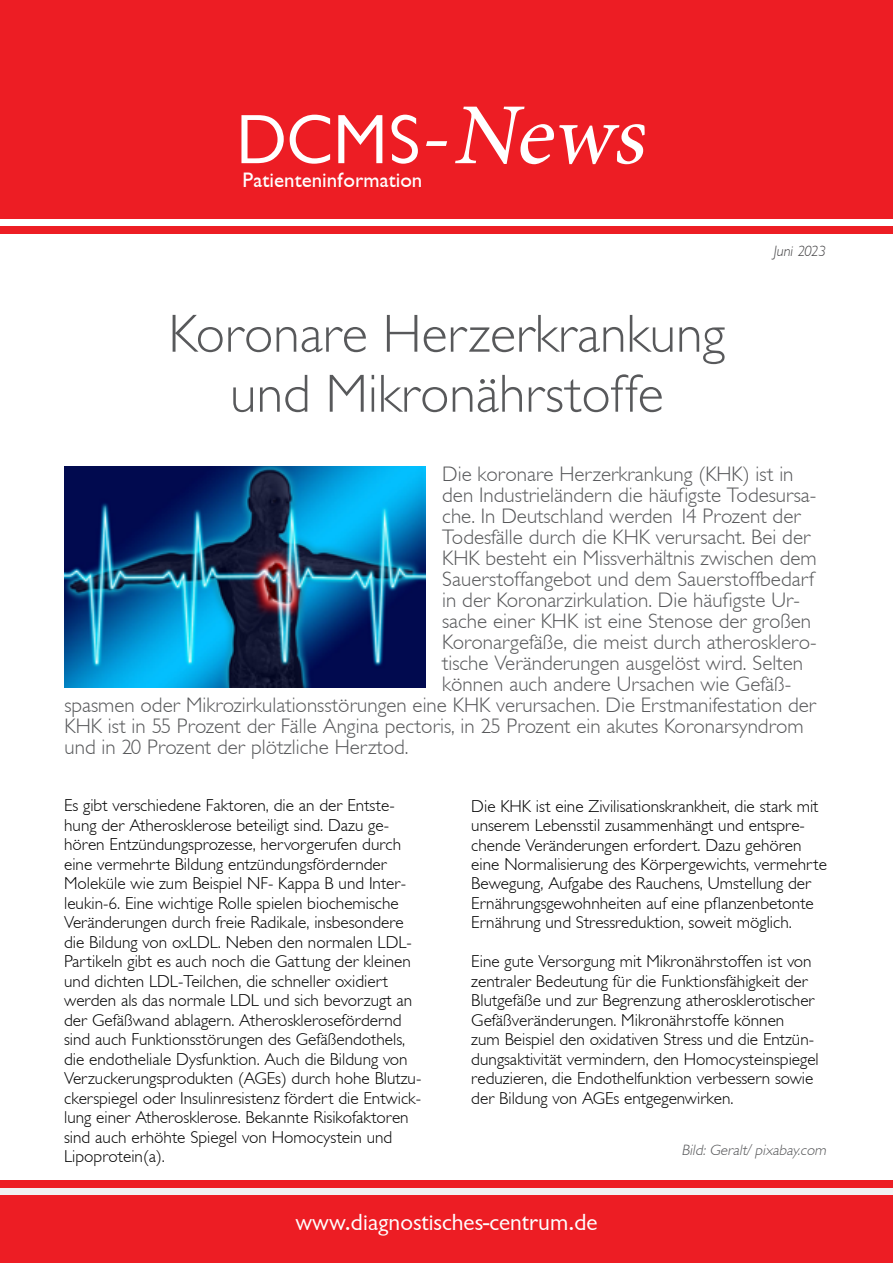
<style>
.page{position:relative;width:893px;height:1263px;background:#fff}
.page>*{position:absolute;margin:0;border:0;box-sizing:border-box;transform-origin:0 0}
.t1{font:72px "Garrison Sans";color:#fff}
.t2{font:54px/60px "Garrison Light Sans";color:#58595b;text-align:center}
.t3{font:24px "Garrison Sans";color:#fff}
.t4{font:21px "Garrison Light Sans";color:#58595b}
.t5{font:21px "Garrison Light Sans BOLD";color:#fff}
.t6{font:17.25px/19.5px "Garrison Light Sans";color:#000}
.t7{font:italic 15px "Garrison Light Sans";color:#58595b}
.t8{font:15px "Garrison Light Sans ITALIC";letter-spacing:-.015em;color:#414042}
.s1{font-family:"Minion Pro";font-size:87px}
.s2{font-family:"Minion Pro";font-style:italic;font-size:87px}
</style>
<div class="page">
<div style="left:0;top:0;width:893px;height:234px;background:#ed1d24"></div>
<div style="left:0;top:1180px;width:893px;height:83px;background:#ed1d24"></div>
<div style="left:0;top:1187px;width:893px;height:7px;background:#f1f1f2"></div>
<div style="left:0;top:219px;width:893px;height:7px;background:#fff"></div>
<img style="left:65px;top:466px;width:360px;height:221px">
<h1 class="t1" style="left:236px;top:101px;width:430px">DCMS<span class="s1">-</span><span class="s2">News</span></h1>
<p class="t5" style="left:242px;top:168px;width:182px">Patienteninformation</p>
<h2 class="t2" style="left:169px;top:304px;width:558px">Koronare Herzerkrankung und Mikronährstoffe</h2>
<p class="t8" style="left:774px;top:242px;width:54px">Juni 2023</p>
<p class="t4" style="left:442px;top:462px;width:353px">Die koronare Herzerkrankung (KHK) ist in</p>
<p class="t4" style="left:442px;top:483px;width:376px">den Industrieländern die häufigste Todesursa-</p>
<p class="t4" style="left:442px;top:504px;width:360px">che. In Deutschland werden 14 Prozent der</p>
<p class="t4" style="left:442px;top:525px;width:370px">Todesfälle durch die KHK verursacht. Bei der</p>
<p class="t4" style="left:442px;top:546px;width:376px">KHK besteht ein Missverhältnis zwischen dem</p>
<p class="t4" style="left:442px;top:567px;width:373px">Sauerstoffangebot und dem Sauerstoffbedarf</p>
<p class="t4" style="left:442px;top:588px;width:359px">in der Koronarzirkulation. Die häufigste Ur-</p>
<p class="t4" style="left:442px;top:609px;width:370px">sache einer KHK ist eine Stenose der großen</p>
<p class="t4" style="left:442px;top:630px;width:376px">Koronargefäße, die meist durch atherosklero-</p>
<p class="t4" style="left:442px;top:651px;width:362px">tische Veränderungen ausgelöst wird. Selten</p>
<p class="t4" style="left:442px;top:672px;width:351px">können auch andere Ursachen wie Gefäß-</p>
<p class="t4" style="left:65px;top:693px;width:753px">spasmen oder Mikrozirkulationsstörungen eine KHK verursachen. Die Erstmanifestation der</p>
<p class="t4" style="left:65px;top:714px;width:741px">KHK ist in 55 Prozent der Fälle Angina pectoris, in 25 Prozent ein akutes Koronarsyndrom</p>
<p class="t4" style="left:65px;top:735px;width:346px">und in 20 Prozent der plötzliche Herztod.</p>
<p class="t6" style="left:64px;top:796px;width:359px">Es gibt verschiedene Faktoren, die an der Entste&shy;hung der Atherosklerose beteiligt sind. Dazu ge&shy;hören Entzündungsprozesse, hervorgerufen durch eine vermehrte Bildung entzündungsfördernder Moleküle wie zum Beispiel NF- Kappa B und Inter&shy;leukin-6. Eine wichtige Rolle spielen biochemische Veränderungen durch freie Radikale, insbesondere die Bildung von oxLDL. Neben den normalen LDL-Partikeln gibt es auch noch die Gattung der kleinen und dichten LDL-Teilchen, die schneller oxidiert werden als das normale LDL und sich bevorzugt an der Gefäßwand ablagern. Atherosklerosefördernd sind auch Funktionsstörungen des Gefäßendothels, die endotheliale Dysfunktion. Auch die Bildung von Verzuckerungsprodukten (AGEs) durch hohe Blutzu&shy;ckerspiegel oder Insulinresistenz fördert die Entwick&shy;lung einer Atherosklerose. Bekannte Risikofaktoren sind auch erhöhte Spiegel von Homocystein und Lipoprotein(a).</p>
<p class="t6" style="left:471px;top:796px;width:357px">Die KHK ist eine Zivilisationskrankheit, die stark mit unserem Lebensstil zusammenhängt und entspre&shy;chende Veränderungen erfordert. Dazu gehören eine Normalisierung des Körpergewichts, vermehrte Bewegung, Aufgabe des Rauchens, Umstellung der Ernährungsgewohnheiten auf eine pflanzenbetonte Ernährung und Stressreduktion, soweit möglich.</p>
<p class="t6" style="left:471px;top:952px;width:349px">Eine gute Versorgung mit Mikronährstoffen ist von zentraler Bedeutung für die Funktionsfähigkeit der Blutgefäße und zur Begrenzung atherosklerotischer Gefäßveränderungen. Mikronährstoffe können<br>zum Beispiel den oxidativen Stress und die Entzün&shy;dungsaktivität vermindern, den Homocysteinspiegel reduzieren, die Endothelfunktion verbessern sowie der Bildung von AGEs entgegenwirken.</p>
<p class="t7" style="left:681px;top:1141px;width:149px">Bild: Geralt/ pixabay.com</p>
<h3 class="t3" style="left:295px;top:1209px;width:304px">www.diagnostisches-centrum.de</h3>
</div>
